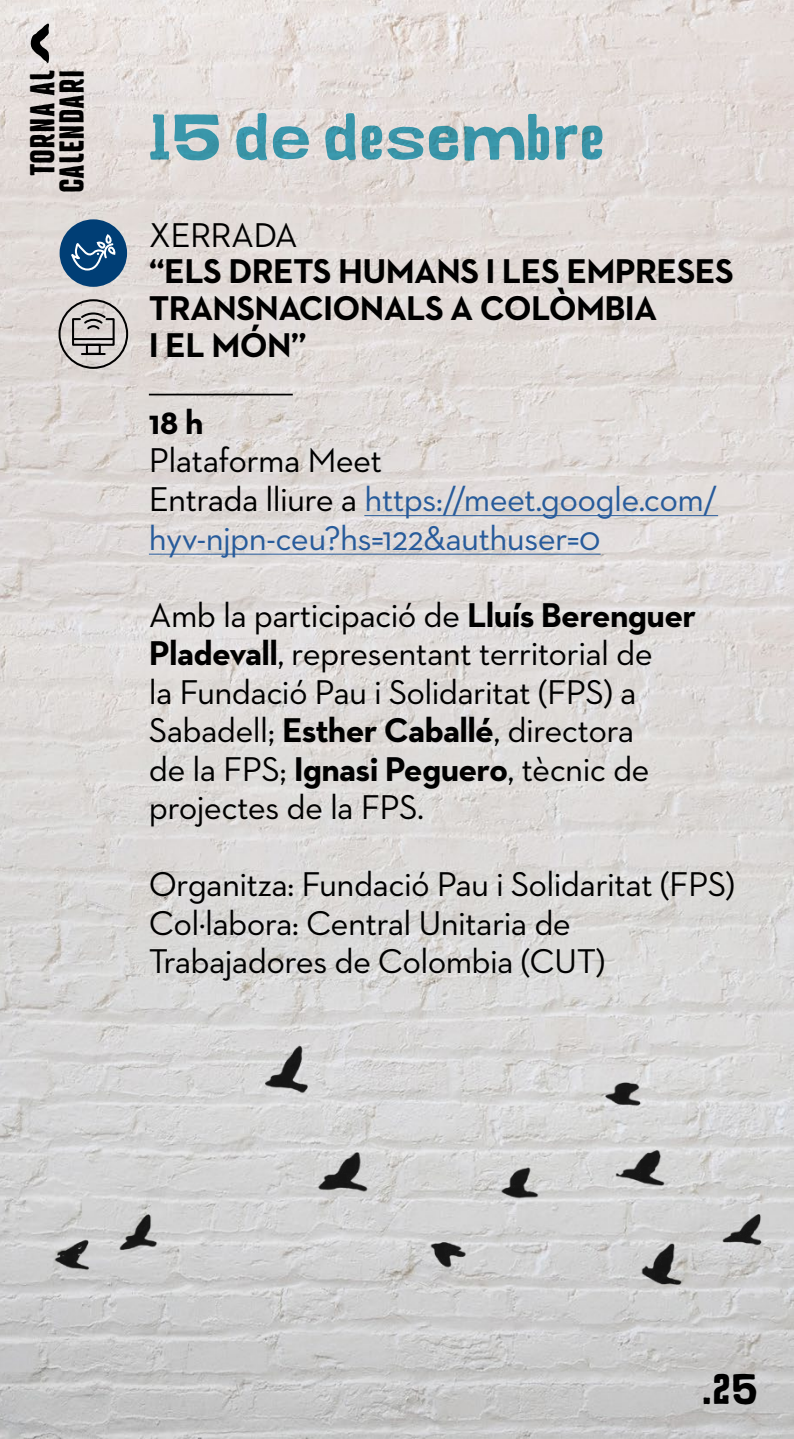
<style>
.page{position:relative;width:794px;height:1439px;background:#fff}
.page>*{position:absolute;margin:0;border:0;box-sizing:border-box;transform-origin:0 0}
.t1{font:64.23px "Hawkes Bold Variable Width";color:#41adc6}
.t2{font:42.7px "Hawkes Bold Variable Width";color:#000}
.t3{font:35px/38.5px "Neutraface 2 Text";letter-spacing:-.02em;color:#000}
.t4{font:35px/38.5px "Neutraface 2 Text";letter-spacing:-.02em;color:#275b9b}
.t5{font:700 35px/36.8px "Neutraface 2 Text";letter-spacing:-.02em;color:#000}
.t6{font:34.65px/29.2px "Hawkes Bold Variable Width";color:#000;text-align:center}
.s1{color:#000}
.s2{font-weight:700}
</style>
<div class="page">
<img style="left:0;top:0;width:794px;height:1439px">
<hr style="left:364px;top:515px;width:354px;height:1px;background:#275b9b">
<hr style="left:149px;top:554px;width:451px;height:1px;background:#275b9b">
<hr style="left:149px;top:394px;width:144px;height:1px;background:#000">
<img style="left:20px;top:1036px;width:774px;height:308px">
<svg style="left:30px;top:23px;width:20px;height:41px"></svg>
<div style="left:59px;top:299px;width:69px;height:70px;border:2px solid #000;border-radius:50%"></div>
<div style="left:86px;top:344px;width:15px;height:11px;border:2px solid #000"></div>
<hr style="left:82px;top:353px;width:23px;height:2px;background:#000">
<svg style="left:71px;top:311px;width:45px;height:36px;background:#a49f9d"></svg>
<div style="left:60px;top:219px;width:67px;height:68px;background:#003e75;border-radius:50%"></div>
<svg style="left:71px;top:234px;width:45px;height:37px"></svg>
<p class="t6" style="left:25px;top:193px;width:125px;rotate:-90deg">TORNA AL<br>CALENDARI</p>
<h1 class="t1" style="left:149px;top:88px;width:458px">15 de desembre</h1>
<p class="t3" style="left:149px;top:215px;width:150px">XERRADA</p>
<p class="t5" style="left:149px;top:253px;width:586px">“ELS DRETS HUMANS I LES EMPRESES<br>TRANSNACIONALS A COLÒMBIA<br>I EL MÓN”</p>
<p class="t5" style="left:149px;top:403px;width:56px">18 h</p>
<p class="t4" style="left:149px;top:441px;width:571px"><span class="s1">Plataforma Meet<br>Entrada lliure a</span> https://meet.google.com/ hyv-njpn-ceu?hs=122&amp;authuser=0</p>
<p class="t3" style="left:149px;top:595px;width:549px">Amb la participació de <span class="s2">Lluís Berenguer Pladevall</span>, representant territorial de<br>la Fundació Pau i Solidaritat (FPS) a Sabadell; <span class="s2">Esther Caballé</span>, directora<br>de la FPS; <span class="s2">Ignasi Peguero</span>, tècnic de projectes de la FPS.</p>
<p class="t3" style="left:149px;top:864px;width:588px">Organitza: Fundació Pau i Solidaritat (FPS)<br>Col·labora: Central Unitaria de<br>Trabajadores de Colombia (CUT)</p>
<p class="t2" style="left:700px;top:1356px;width:59px">.25</p>
</div>
